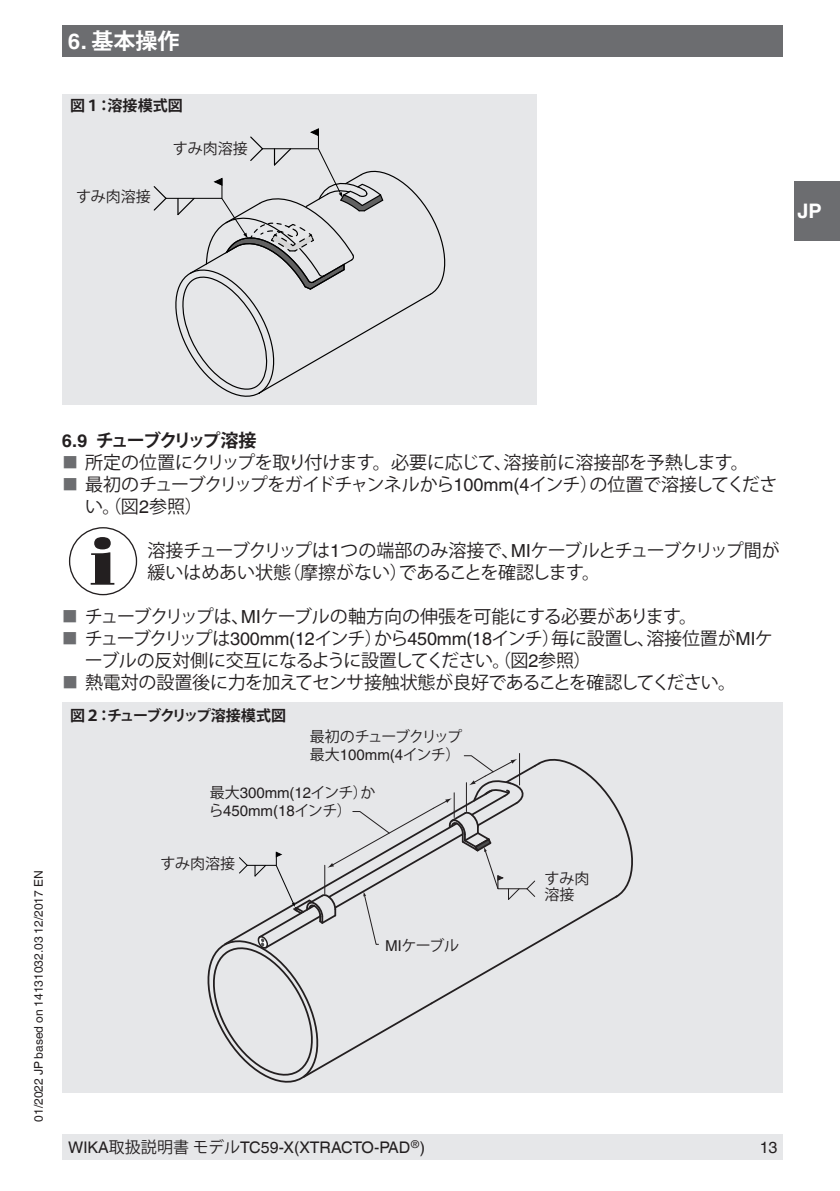
<style>
.page{position:relative;width:840px;height:1191px;background:#fff}
.page>*{position:absolute;margin:0;border:0;box-sizing:border-box;transform-origin:0 0}
.t1{font:700 22px "Koz Go Pro";color:#fff}
.t2{font:700 20px "Helvetica World";color:#fff}
.t3{font:18px/22px "Koz Go Pro";letter-spacing:-.03em;color:#231f20}
.t4{font:18px/22px "Koz Go Pro";letter-spacing:-.05em;color:#231f20}
.t5{font:700 18px "Koz Go Pro";letter-spacing:-.11em;color:#231f20}
.t6{font:16px "Helvetica World";color:#231f20}
.t7{font:15px/18px "Helvetica World";color:#231f20}
.t8{font:15px/16px "Koz Go Pro";letter-spacing:-.01em;color:#231f20}
.t9{font:700 15px "Koz Go Pro";letter-spacing:-.1em;color:#231f20}
.t10{font:15px "Koz Go Pro";letter-spacing:-.085em;color:#231f20}
.t11{font:700 15px "Koz Go Pro";color:#231f20}
.t12{font:12px "Helvetica World";color:#231f20}
.s1{font-family:"Helvetica World"}
.s2{font-size:15.4px;color:#6c6d70}
.s3{font-family:"Koz Go Pro"}
</style>
<div class="page">
<div style="left:794px;top:181px;width:45px;height:60px;background:#6c6d70"></div>
<div style="left:62px;top:26px;width:720px;height:31px;background:#6c6d70"></div>
<div style="left:62px;top:1134px;width:720px;height:25px;background:#e6e7e9"></div>
<svg style="left:91px;top:537px;width:23px;height:47px"></svg>
<div style="left:69px;top:527px;width:68px;height:68px;border:1px solid #231f20;border-radius:50%"></div>
<div style="left:62px;top:702px;width:720px;height:391px;background:#e6e7e9"></div>
<svg style="left:207px;top:753px;width:426px;height:330px"></svg>
<div style="left:62px;top:94px;width:475px;height:310px;background:#e6e7e9"></div>
<svg style="left:153px;top:128px;width:293px;height:269px"></svg>
<p class="t1" style="left:68px;top:27px;width:113px"><span class="s1">6.</span> 基本操作</p>
<p class="t11" style="left:70px;top:96px;width:114px">図１：溶接模式図</p>
<p class="t8" style="left:173px;top:141px;width:76px">すみ肉溶接</p>
<p class="t8" style="left:76px;top:189px;width:76px">すみ肉溶接</p>
<p class="t2" style="left:797px;top:200px;width:26px">JP</p>
<p class="t12" style="left:32px;top:1121px;width:253px;rotate:-90deg">01/2022 JP based on 14131032.03 12/2017 EN</p>
<p class="t5" style="left:62px;top:429px;width:196px"><span class="s1">6.9</span> チューブクリップ溶接</p>
<p class="t3" style="left:62px;top:452px;width:687px"><span class="s2">■</span> 所定の位置にクリップを取り付けます。必要に応じて、溶接前に溶接部を予熱します。</p>
<p class="t3" style="left:85px;top:474px;width:693px;text-indent:-23px"><span class="s2">■</span> 最初のチューブクリップをガイドチャンネルから<span class="s1">100mm(4</span>インチ）の位置で溶接してください。（図<span class="s1">2</span>参照）</p>
<p class="t3" style="left:147px;top:540px;width:633px">溶接チューブクリップは<span class="s1">1</span>つの端部のみ溶接で、<span class="s1">MI</span>ケーブルとチューブクリップ間が緩いはめあい状態（摩擦がない）であることを確認します。</p>
<p class="t3" style="left:62px;top:606px;width:636px"><span class="s2">■</span> チューブクリップは、<span class="s1">MI</span>ケーブルの軸方向の伸張を可能にする必要があります。</p>
<p class="t4" style="left:85px;top:628px;width:689px;text-indent:-23px"><span class="s2">■</span> チューブクリップは<span class="s1">300mm(12</span>インチ）から<span class="s1">450mm(18</span>インチ）毎に設置し、溶接位置が<span class="s1">MI</span>ケーブルの反対側に交互になるように設置してください。（図<span class="s1">2</span>参照）</p>
<p class="t3" style="left:62px;top:672px;width:675px"><span class="s2">■</span> 熱電対の設置後に力を加えてセンサ接触状態が良好であることを確認してください。</p>
<p class="t9" style="left:70px;top:705px;width:217px">図２：チューブクリップ溶接模式図</p>
<p class="t10" style="left:309px;top:727px;width:154px">最初のチューブクリップ</p>
<p class="t7" style="left:309px;top:746px;width:152px"><span class="s3">最大</span>100mm(4<span class="s3">インチ）</span></p>
<p class="t7" style="left:209px;top:784px;width:168px"><span class="s3">最大</span>300mm(12<span class="s3">インチ）から</span>450mm(18<span class="s3">インチ）</span></p>
<p class="t8" style="left:160px;top:856px;width:76px">すみ肉溶接</p>
<p class="t8" style="left:385px;top:937px;width:76px"><span class="s1">MI</span>ケーブル</p>
<p class="t8" style="left:544px;top:871px;width:46px">すみ肉溶接</p>
<p class="t6" style="left:68px;top:1137px;width:358px">WIKA<span class="s3">取扱説明書モデル</span>TC59-X(XTRACTO-PAD<sup>®</sup>)</p>
<p class="t6" style="left:759px;top:1137px;width:19px">13</p>
</div>
